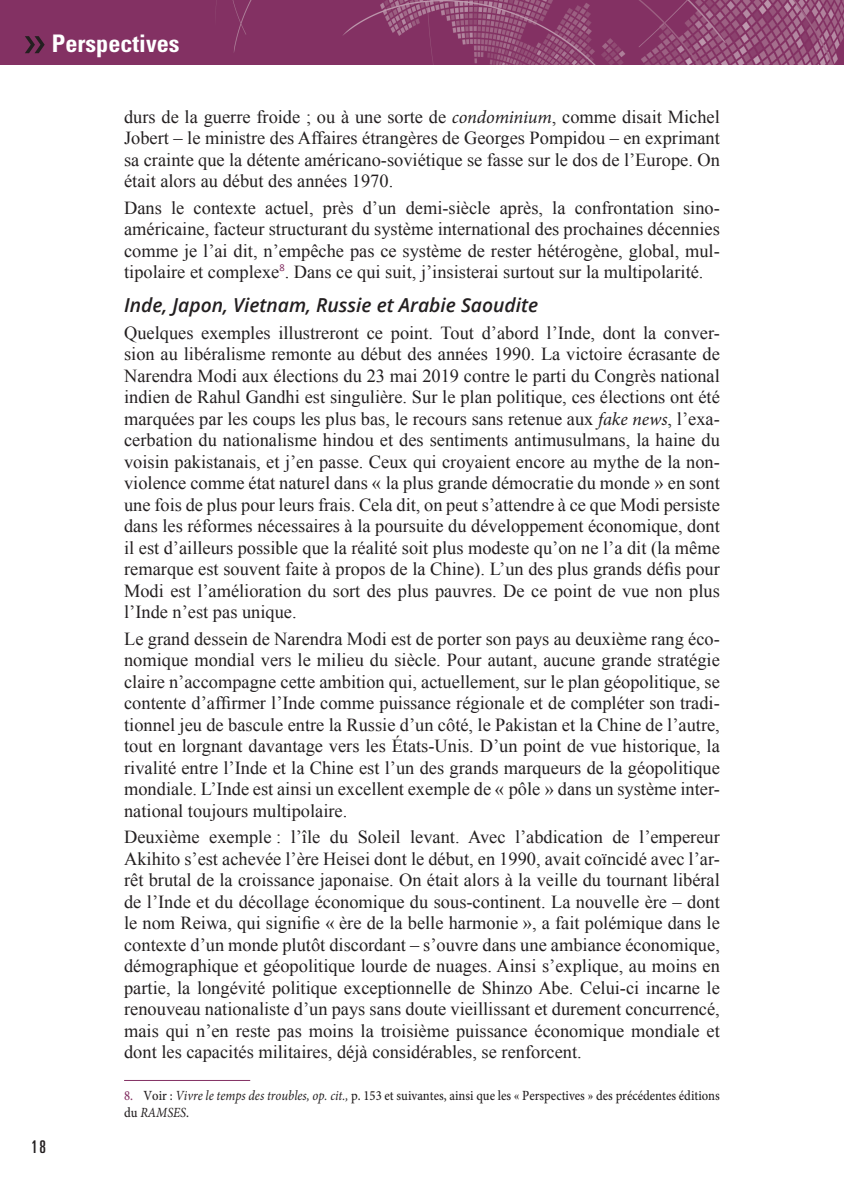
<style>
.page{position:relative;width:844px;height:1191px;background:#fff}
.page>*{position:absolute;margin:0;border:0;box-sizing:border-box;transform-origin:0 0}
.t1{font:700 condensed 24.15px "Univers LT Std";color:#fff}
.t2{font:italic 600 19.25px "Open Sans";color:#231f20}
.t3{font:18.38px/21.5px "Times New Roman";color:#231f20;text-align:justify}
.t4{font:ultra-condensed 17.5px "Univers LT Std";color:#231f20}
.t5{font:500 14px/16.8px "Minion Pro";color:#231f20;scale:.9 1}
.s1{font-family:"Minion Pro";font-style:italic}
.s2{color:#833163}
.s3{font-weight:400;font-style:italic}
</style>
<div class="page">
<div style="left:0;top:0;width:843px;height:64px;background:#833163"></div>
<img style="left:216px;top:0;width:627px;height:64px">
<svg style="left:25px;top:36px;width:20px;height:17px"></svg>
<hr style="left:124px;top:1080px;width:126px;height:1px;background:#833163">
<h1 class="t1" style="left:52px;top:29px;width:129px">Perspectives</h1>
<p class="t4" style="left:31px;top:1137px;width:16px">18</p>
<p class="t3" style="left:124px;top:105px;width:597px">durs de la guerre froide ; ou à une sorte de <span class="s1">condominium</span>, comme disait Michel Jobert – le ministre des Affaires étrangères de Georges Pompidou – en exprimant sa crainte que la détente américano-soviétique se fasse sur le dos de l’Europe. On était alors au début des années 1970.</p>
<p class="t3" style="left:124px;top:196px;width:597px">Dans le contexte actuel, près d’un demi-siècle après, la confrontation sino&shy;américaine, facteur structurant du système international des prochaines décennies comme je l’ai dit, n’empêche pas ce système de rester hétérogène, global, mul&shy;tipolaire et complexe<sup>8</sup>. Dans ce qui suit, j’insisterai surtout sur la multipolarité.</p>
<p class="t2" style="left:124px;top:292px;width:415px">Inde, Japon, Vietnam, Russie et Arabie Saoudite</p>
<p class="t3" style="left:124px;top:321px;width:597px">Quelques exemples illustreront ce point. Tout d’abord l’Inde, dont la conver&shy;sion au libéralisme remonte au début des années 1990. La victoire écrasante de Narendra Modi aux élections du 23 mai 2019 contre le parti du Congrès national indien de Rahul Gandhi est singulière. Sur le plan politique, ces élections ont été marquées par les coups les plus bas, le recours sans retenue aux <span class="s1">fake news</span>, l’exa&shy;cerbation du nationalisme hindou et des sentiments antimusulmans, la haine du voisin pakistanais, et j’en passe. Ceux qui croyaient encore au mythe de la non&shy;violence comme état naturel dans « la plus grande démocratie du monde » en sont une fois de plus pour leurs frais. Cela dit, on peut s’attendre à ce que Modi persiste dans les réformes nécessaires à la poursuite du développement économique, dont il est d’ailleurs possible que la réalité soit plus modeste qu’on ne l’a dit (la même remarque est souvent faite à propos de la Chine). L’un des plus grands défis pour Modi est l’amélioration du sort des plus pauvres. De ce point de vue non plus l’Inde n’est pas unique.</p>
<p class="t3" style="left:124px;top:627px;width:597px">Le grand dessein de Narendra Modi est de porter son pays au deuxième rang éco&shy;nomique mondial vers le milieu du siècle. Pour autant, aucune grande stratégie claire n’accompagne cette ambition qui, actuellement, sur le plan géopolitique, se contente d’affirmer l’Inde comme puissance régionale et de compléter son tradi&shy;tionnel jeu de bascule entre la Russie d’un côté, le Pakistan et la Chine de l’autre, tout en lorgnant davantage vers les États-Unis. D’un point de vue historique, la rivalité entre l’Inde et la Chine est l’un des grands marqueurs de la géopolitique mondiale. L’Inde est ainsi un excellent exemple de « pôle » dans un système inter&shy;national toujours multipolaire.</p>
<p class="t3" style="left:124px;top:826px;width:597px">Deuxième exemple : l’île du Soleil levant. Avec l’abdication de l’empereur Akihito s’est achevée l’ère Heisei dont le début, en 1990, avait coïncidé avec l’ar&shy;rêt brutal de la croissance japonaise. On était alors à la veille du tournant libéral de l’Inde et du décollage économique du sous-continent. La nouvelle ère – dont le nom Reiwa, qui signifie « ère de la belle harmonie », a fait polémique dans le contexte d’un monde plutôt discordant – s’ouvre dans une ambiance économique, démographique et géopolitique lourde de nuages. Ainsi s’explique, au moins en partie, la longévité politique exceptionnelle de Shinzo Abe. Celui-ci incarne le renouveau nationaliste d’un pays sans doute vieillissant et durement concurrencé, mais qui n’en reste pas moins la troisième puissance économique mondiale et dont les capacités militaires, déjà considérables, se renforcent.</p>
<p class="t5" style="left:124px;top:1086px;width:663px"><span class="s2">8.</span> Voir : <span class="s3">Vivre le temps des troubles, op. cit.,</span> p. 153 et suivantes, ainsi que les « Perspectives » des précédentes éditions du <span class="s3">RAMSES</span>.</p>
</div>
